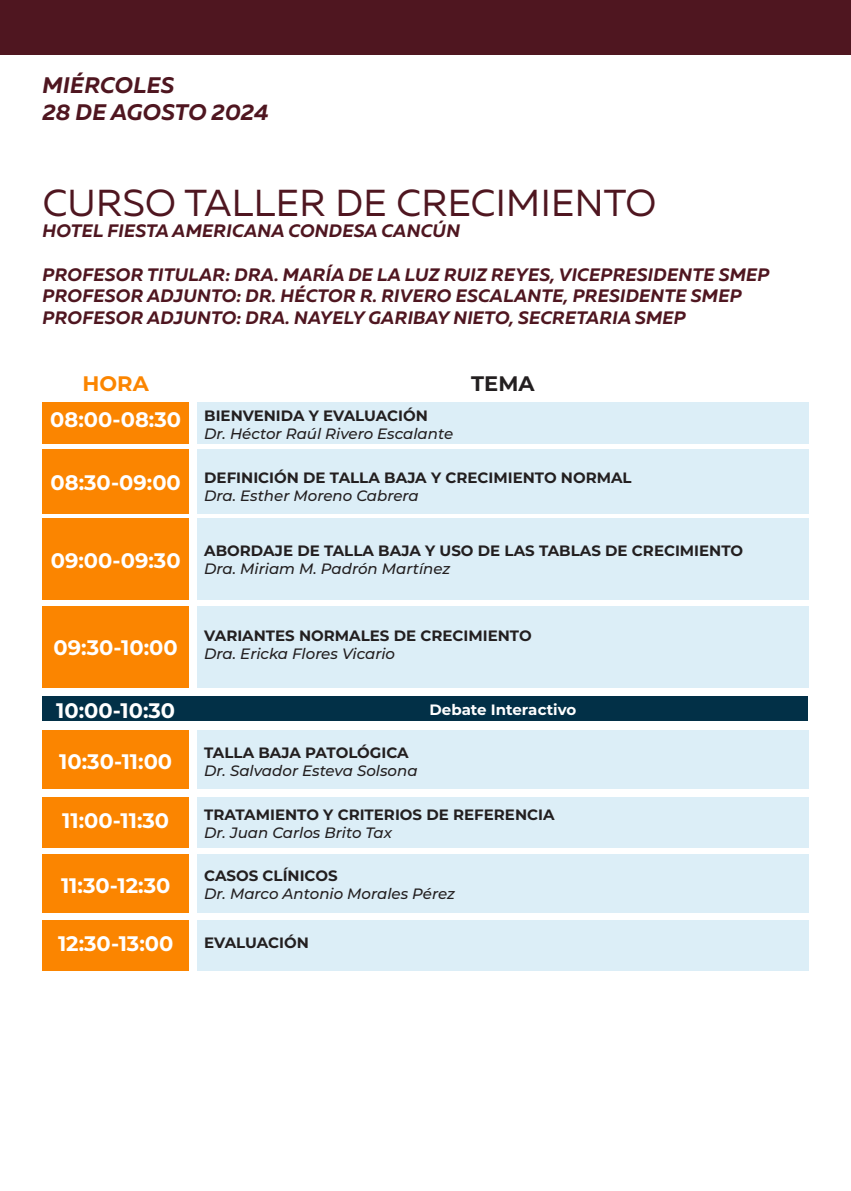
<style>
.page{position:relative;width:851px;height:1191px;background:#fff}
.page>*{position:absolute;margin:0;border:0;box-sizing:border-box;transform-origin:0 0}
.t1{font:37.5px "Muller";letter-spacing:.01em;color:#4f1620}
.t2{font:italic 700 22.5px/27px "Muller";letter-spacing:.005em;color:#4f1620}
.t3{font:700 21px "Montserrat";color:#fff}
.t4{font:700 21px "Montserrat";color:#fb8500}
.t5{font:700 21px "Montserrat";color:#231f20}
.t6{font:italic 700 18px/21.6px "Muller";letter-spacing:.01em;color:#4f1620}
.t7{font:700 15px/18px "Montserrat";color:#231f20}
.t8{font:italic 500 15px/18px "Montserrat";color:#231f20}
.t9{font:700 15px "Montserrat";color:#fff}
.s1{font-weight:700;font-style:normal;font-size:21px;color:#fff}
.s2{font-weight:700;font-style:normal}
.s3{font-size:21px;color:#fff}
.s4{font-weight:500;font-style:italic}
</style>
<div class="page">
<div style="left:0;top:0;width:850px;height:54px;background:#4f1620"></div>
<div style="left:43px;top:402px;width:146px;height:42px;background:#fb8500"></div>
<div style="left:197px;top:402px;width:611px;height:42px;background:#dceef7"></div>
<div style="left:43px;top:448px;width:146px;height:65px;background:#fb8500"></div>
<div style="left:197px;top:448px;width:611px;height:65px;background:#dceef7"></div>
<div style="left:43px;top:519px;width:146px;height:81px;background:#fb8500"></div>
<div style="left:197px;top:519px;width:611px;height:81px;background:#dceef7"></div>
<div style="left:43px;top:796px;width:146px;height:51px;background:#fb8500"></div>
<div style="left:197px;top:796px;width:611px;height:51px;background:#dceef7"></div>
<div style="left:43px;top:696px;width:765px;height:25px;background:#023047"></div>
<div style="left:43px;top:730px;width:146px;height:59px;background:#fb8500"></div>
<div style="left:197px;top:730px;width:611px;height:59px;background:#dceef7"></div>
<div style="left:43px;top:606px;width:146px;height:82px;background:#fb8500"></div>
<div style="left:197px;top:606px;width:611px;height:82px;background:#dceef7"></div>
<div style="left:43px;top:920px;width:146px;height:50px;background:#fb8500"></div>
<div style="left:197px;top:920px;width:611px;height:50px;background:#dceef7"></div>
<div style="left:43px;top:853px;width:146px;height:59px;background:#fb8500"></div>
<div style="left:197px;top:853px;width:611px;height:59px;background:#dceef7"></div>
<h2 class="t2" style="left:43px;top:71px;width:228px">MIÉRCOLES<br>28 DE AGOSTO 2024</h2>
<h1 class="t1" style="left:43px;top:179px;width:615px">CURSO TALLER DE CRECIMIENTO</h1>
<p class="t6" style="left:43px;top:220px;width:419px">HOTEL FIESTA AMERICANA CONDESA CANCÚN</p>
<p class="t6" style="left:43px;top:263px;width:728px">PROFESOR TITULAR: DRA. MARÍA DE LA LUZ RUIZ REYES, VICEPRESIDENTE SMEP<br>PROFESOR ADJUNTO: DR. HÉCTOR R. RIVERO ESCALANTE, PRESIDENTE SMEP<br>PROFESOR ADJUNTO: DRA. NAYELY GARIBAY NIETO, SECRETARIA SMEP</p>
<h3 class="t4" style="left:83px;top:368px;width:68px">HORA</h3>
<h3 class="t5" style="left:471px;top:368px;width:65px">TEMA</h3>
<p class="t8" style="left:204px;top:406px;width:250px;text-indent:-154px"><span class="s1">08:00-08:30</span> <span class="s2">BIENVENIDA Y EVALUACIÓN<br></span>Dr. Héctor Raúl Rivero Escalante</p>
<p class="t7" style="left:204px;top:467px;width:429px;text-indent:-154px"><span class="s3">08:30-09:00</span> DEFINICIÓN DE TALLA BAJA Y CRECIMIENTO NORMAL<br><span class="s4">Dra. Esther Moreno Cabrera</span></p>
<h3 class="t3" style="left:51px;top:545px;width:131px">09:00-09:30</h3>
<h3 class="t3" style="left:54px;top:633px;width:126px">09:30-10:00</h3>
<p class="t7" style="left:204px;top:540px;width:540px">ABORDAJE DE TALLA BAJA Y USO DE LAS TABLAS DE CRECIMIENTO</p>
<p class="t8" style="left:204px;top:559px;width:247px">Dra. Miriam M. Padrón Martínez</p>
<p class="t7" style="left:204px;top:626px;width:329px">VARIANTES NORMALES DE CRECIMIENTO</p>
<p class="t8" style="left:204px;top:644px;width:192px">Dra. Ericka Flores Vicario</p>
<h3 class="t3" style="left:56px;top:695px;width:120px">10:00-10:30</h3>
<p class="t9" style="left:429px;top:699px;width:148px">Debate Interactivo</p>
<h3 class="t3" style="left:59px;top:747px;width:114px">10:30-11:00</h3>
<p class="t7" style="left:204px;top:742px;width:206px">TALLA BAJA PATOLÓGICA</p>
<p class="t8" style="left:204px;top:760px;width:215px">Dr. Salvador Esteva Solsona</p>
<h3 class="t3" style="left:62px;top:805px;width:108px">11:00-11:30</h3>
<p class="t7" style="left:204px;top:804px;width:352px">TRATAMIENTO Y CRITERIOS DE REFERENCIA</p>
<p class="t8" style="left:204px;top:823px;width:189px">Dr. Juan Carlos Brito Tax</p>
<h3 class="t3" style="left:61px;top:870px;width:111px">11:30-12:30</h3>
<p class="t7" style="left:204px;top:866px;width:135px">CASOS CLÍNICOS</p>
<p class="t8" style="left:204px;top:884px;width:252px">Dr. Marco Antonio Morales Pérez</p>
<h3 class="t3" style="left:58px;top:929px;width:117px">12:30-13:00</h3>
<p class="t7" style="left:204px;top:933px;width:106px">EVALUACIÓN</p>
</div>
